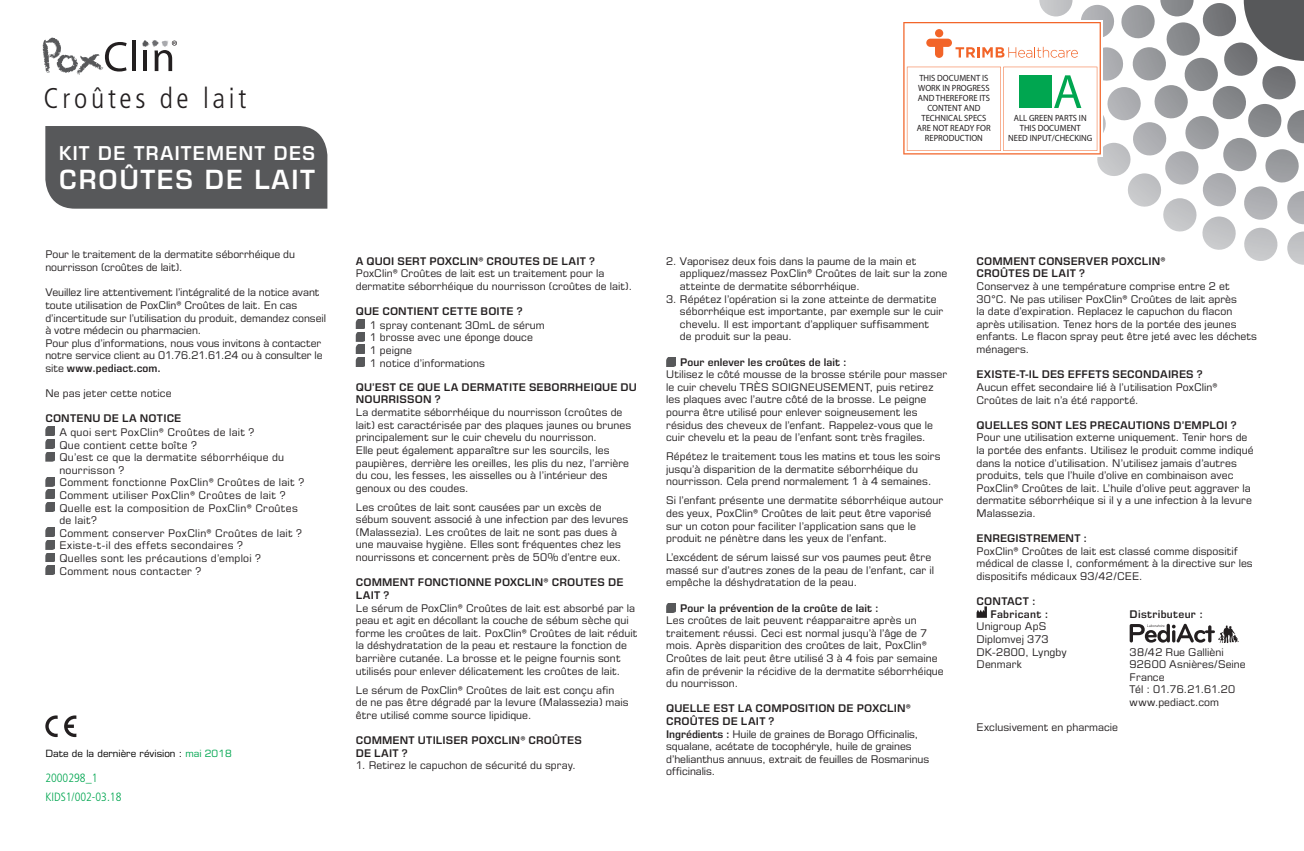
<style>
.page{position:relative;width:1304px;height:851px;background:#fff}
.page>*{position:absolute;margin:0;border:0;box-sizing:border-box;transform-origin:0 0}
.t1{font:300 condensed 28.4px "Frutiger LT Pro";letter-spacing:.13em;color:#231f20}
.t2{font:600 26.6px "Eurostile LT Pro";letter-spacing:.05em;color:#fff}
.t3{font:600 19.2px "Eurostile LT Pro";letter-spacing:.05em;color:#fff}
.t4{font:300 condensed 12px/19px "Frutiger LT Pro";color:#00a650}
.t5{font:10.6px/12.6px "Eurostile LT Pro";letter-spacing:.005em;color:#231f20}
.t6{font:600 10.6px/12.6px "Eurostile LT Pro";letter-spacing:.01em;color:#231f20}
.t7{font:10.6px/12.6px "Eurostile LT Pro";letter-spacing:.025em;color:#231f20}
.t8{font:600 10.6px "Eurostile LT Pro";letter-spacing:.03em;color:#231f20}
.t9{font:10px "Eurostile LT Pro";color:#000}
.t10{font:9px/10px "Myriad Pro";color:#231f20;text-align:center;scale:.95 1}
.s1{font-weight:600}
.s2{color:#00a650}
</style>
<div class="page">
<svg style="left:45px;top:427px;width:9px;height:34px"></svg>
<svg style="left:45px;top:477px;width:9px;height:34px"></svg>
<svg style="left:45px;top:527px;width:9px;height:47px"></svg>
<svg style="left:356px;top:320px;width:9px;height:46px"></svg>
<svg style="left:666px;top:357px;width:9px;height:9px"></svg>
<svg style="left:666px;top:603px;width:9px;height:9px"></svg>
<svg style="left:977px;top:606px;width:10px;height:11px"></svg>
<svg style="left:1130px;top:623px;width:109px;height:20px"></svg>
<svg style="left:43px;top:38px;width:84px;height:37px"></svg>
<hr style="left:132px;top:41px;width:4px;height:30px;background:#231f20">
<svg style="left:142px;top:40px;width:35px;height:31px"></svg>
<svg style="left:45px;top:715px;width:13px;height:22px"></svg>
<svg style="left:64px;top:715px;width:12px;height:22px"></svg>
<div style="left:45px;top:126px;width:282px;height:83px;background:#57585a"></div>
<svg style="left:903px;top:0;width:401px;height:166px"></svg>
<div style="left:926px;top:39px;width:26px;height:8px;background:#f26428;border-radius:4px"></div>
<div style="left:935px;top:43px;width:8px;height:15px;background:#f26428;border-radius:4px"></div>
<h1 class="t1" style="left:44px;top:82px;width:204px">Croûtes de lait</h1>
<h3 class="t3" style="left:59px;top:141px;width:258px">KIT DE TRAITEMENT DES</h3>
<h2 class="t2" style="left:59px;top:163px;width:258px">CROÛTES DE LAIT</h2>
<p class="t5" style="left:45px;top:248px;width:251px">Pour le traitement de la dermatite séborrhéique du nourrisson (croûtes de lait).</p>
<p class="t5" style="left:45px;top:286px;width:282px">Veuillez lire attentivement l’intégralité de la notice avant toute utilisation de PoxClin® Croûtes de lait. En cas d’incertitude sur l’utilisation du produit, demandez conseil à votre médecin ou pharmacien.<br>Pour plus d’informations, nous vous invitons à contacter notre service client au 01.76.21.61.24 ou à consulter le site <span class="s1">www.pediact.com.</span></p>
<p class="t5" style="left:45px;top:387px;width:128px">Ne pas jeter cette notice</p>
<p class="t6" style="left:45px;top:412px;width:138px">CONTENU DE LA NOTICE</p>
<p class="t7" style="left:59px;top:425px;width:246px">A quoi sert PoxClin® Croûtes de lait ?<br>Que contient cette boîte ?<br>Qu’est ce que la dermatite séborrhéique du nourrisson ?<br>Comment fonctionne PoxClin® Croûtes de lait ?<br>Comment utiliser PoxClin® Croûtes de lait ?<br>Quelle est la composition de PoxClin® Croûtes de lait?<br>Comment conserver PoxClin® Croûtes de lait ?<br>Existe-t-il des effets secondaires ?<br>Quelles sont les précautions d’emploi ?<br>Comment nous contacter ?</p>
<p class="t9" style="left:45px;top:746px;width:188px">Date de la dernière révision : <span class="s2">mai 2018</span></p>
<p class="t4" style="left:45px;top:768px;width:78px">2000298_1<br>KIDS1/002-03.18</p>
<p class="t10" style="left:917px;top:73px;width:79px">THIS DOCUMENT IS<br>WORK IN PROGRESS<br>AND THEREFORE ITS<br>CONTENT AND<br>TECHNICAL SPECS<br>ARE NOT READY FOR<br>REPRODUCTION</p>
<p class="t10" style="left:1008px;top:113px;width:90px">ALL GREEN PARTS IN<br>THIS DOCUMENT<br>NEED INPUT/CHECKING</p>
<p class="t6" style="left:356px;top:254px;width:241px">A QUOI SERT POXCLIN® CROUTES DE LAIT ?</p>
<p class="t5" style="left:356px;top:267px;width:278px">PoxClin® Croûtes de lait est un traitement pour la dermatite séborrhéique du nourrisson (croûtes de lait).</p>
<p class="t6" style="left:356px;top:305px;width:168px">QUE CONTIENT CETTE BOITE ?</p>
<p class="t5" style="left:370px;top:318px;width:176px">1 spray contenant 30mL de sérum<br>1 brosse avec une éponge douce<br>1 peigne<br>1 notice d’informations</p>
<p class="t6" style="left:356px;top:380px;width:283px">QU’EST CE QUE LA DERMATITE SEBORRHEIQUE DU<br>NOURRISSON ?</p>
<p class="t5" style="left:356px;top:406px;width:277px">La dermatite séborrhéique du nourrisson (croûtes de lait) est caractérisée par des plaques jaunes ou brunes principalement sur le cuir chevelu du nourrisson.<br>Elle peut également apparaître sur les sourcils, les paupières, derrière les oreilles, les plis du nez, l’arrière du cou, les fesses, les aisselles ou à l’intérieur des genoux ou des coudes.</p>
<p class="t5" style="left:356px;top:500px;width:274px">Les croûtes de lait sont causées par un excès de sébum souvent associé à une infection par des levures (Malassezia). Les croûtes de lait ne sont pas dues à une mauvaise hygiène. Elles sont fréquentes chez les nourrissons et concernent près de 50% d’entre eux.</p>
<p class="t6" style="left:356px;top:576px;width:269px">COMMENT FONCTIONNE POXCLIN® CROUTES DE<br>LAIT ?</p>
<p class="t5" style="left:356px;top:601px;width:283px">Le sérum de PoxClin® Croûtes de lait est absorbé par la peau et agit en décollant la couche de sébum sèche qui forme les croûtes de lait. PoxClin® Croûtes de lait réduit la déshydratation de la peau et restaure la fonction de barrière cutanée. La brosse et le peigne fournis sont utilisés pour enlever délicatement les croûtes de lait.</p>
<p class="t5" style="left:356px;top:683px;width:274px">Le sérum de PoxClin® Croûtes de lait est conçu afin de ne pas être dégradé par la levure (Malassezia) mais être utilisé comme source lipidique.</p>
<p class="t6" style="left:356px;top:733px;width:228px">COMMENT UTILISER POXCLIN® CROÛTES<br>DE LAIT ?</p>
<p class="t5" style="left:356px;top:758px;width:222px">1. Retirez le capuchon de sécurité du spray.</p>
<p class="t5" style="left:680px;top:254px;width:269px;text-indent:-14px">2. Vaporisez deux fois dans la paume de la main et appliquez/massez PoxClin® Croûtes de lait sur la zone atteinte de dermatite séborrhéique.</p>
<p class="t5" style="left:680px;top:292px;width:265px;text-indent:-14px">3. Répétez l’opération si la zone atteinte de dermatite séborrhéique est importante, par exemple sur le cuir chevelu. Il est important d’appliquer suffisamment de produit sur la peau.</p>
<p class="t6" style="left:680px;top:355px;width:168px">Pour enlever les croûtes de lait :</p>
<p class="t5" style="left:666px;top:368px;width:282px">Utilisez le côté mousse de la brosse stérile pour masser le cuir chevelu TRÈS SOIGNEUSEMENT, puis retirez les plaques avec l’autre côté de la brosse. Le peigne pourra être utilisé pour enlever soigneusement les résidus des cheveux de l’enfant. Rappelez-vous que le cuir chevelu et la peau de l’enfant sont très fragiles.</p>
<p class="t5" style="left:666px;top:450px;width:276px">Répétez le traitement tous les matins et tous les soirs jusqu’à disparition de la dermatite séborrhéique du nourrisson. Cela prend normalement 1 à 4 semaines.</p>
<p class="t5" style="left:666px;top:494px;width:278px">Si l’enfant présente une dermatite séborrhéique autour des yeux, PoxClin® Croûtes de lait peut être vaporisé sur un coton pour faciliter l’application sans que le produit ne pénètre dans les yeux de l’enfant.</p>
<p class="t5" style="left:666px;top:551px;width:269px">L’excédent de sérum laissé sur vos paumes peut être massé sur d’autres zones de la peau de l’enfant, car il empêche la déshydratation de la peau.</p>
<p class="t6" style="left:680px;top:601px;width:200px">Pour la prévention de la croûte de lait :</p>
<p class="t5" style="left:666px;top:614px;width:279px">Les croûtes de lait peuvent réapparaitre après un traitement réussi. Ceci est normal jusqu’à l’âge de 7 mois. Après disparition des croûtes de lait, PoxClin® Croûtes de lait peut être utilisé 3 à 4 fois par semaine afin de prévenir la récidive de la dermatite séborrhéique du nourrisson.</p>
<p class="t5" style="left:666px;top:702px;width:265px"><span class="s1">QUELLE EST LA COMPOSITION DE POXCLIN® CROÛTES DE LAIT ?<br>Ingrédients :</span> Huile de graines de Borago Officinalis, squalane, acétate de tocophéryle, huile de graines d’helianthus annuus, extrait de feuilles de Rosmarinus officinalis.</p>
<p class="t6" style="left:977px;top:254px;width:190px">COMMENT CONSERVER POXCLIN®<br>CROÛTES DE LAIT ?</p>
<p class="t5" style="left:977px;top:280px;width:282px">Conservez à une température comprise entre 2 et 30°C. Ne pas utiliser PoxClin® Croûtes de lait après<br>la date d’expiration. Replacez le capuchon du flacon après utilisation. Tenez hors de la portée des jeunes enfants. Le flacon spray peut être jeté avec les déchets ménagers.</p>
<p class="t6" style="left:977px;top:368px;width:228px">EXISTE-T-IL DES EFFETS SECONDAIRES ?</p>
<p class="t5" style="left:977px;top:380px;width:243px">Aucun effet secondaire lié à l’utilisation PoxClin®<br>Croûtes de lait n’a été rapporté.</p>
<p class="t6" style="left:977px;top:418px;width:262px">QUELLES SONT LES PRECAUTIONS D’EMPLOI ?</p>
<p class="t5" style="left:977px;top:431px;width:278px">Pour une utilisation externe uniquement. Tenir hors de la portée des enfants. Utilisez le produit comme indiqué dans la notice d’utilisation. N’utilisez jamais d’autres produits, tels que l’huile d’olive en combinaison avec PoxClin® Croûtes de lait. L’huile d’olive peut aggraver la dermatite séborrhéique si il y a une infection à la levure Malassezia.</p>
<p class="t6" style="left:977px;top:532px;width:112px">ENREGISTREMENT :</p>
<p class="t5" style="left:977px;top:544px;width:278px">PoxClin® Croûtes de lait est classé comme dispositif médical de classe I, conformément à la directive sur les dispositifs médicaux 93/42/CEE.</p>
<p class="t6" style="left:990px;top:595px;width:59px;text-indent:-14px">CONTACT :<br>Fabricant :</p>
<p class="t8" style="left:1130px;top:607px;width:75px">Distributeur :</p>
<p class="t5" style="left:977px;top:620px;width:92px">Unigroup ApS<br>Diplomvej 373<br>DK-2800, Lyngby</p>
<p class="t5" style="left:1130px;top:645px;width:96px">38/42 Rue Gallièni</p>
<p class="t5" style="left:977px;top:658px;width:47px">Denmark</p>
<p class="t5" style="left:1130px;top:658px;width:118px">92600 Asnières/Seine<br>France<br>Tél : 01.76.21.61.20 www.pediact.com</p>
<p class="t5" style="left:977px;top:721px;width:143px">Exclusivement en pharmacie</p>
</div>
